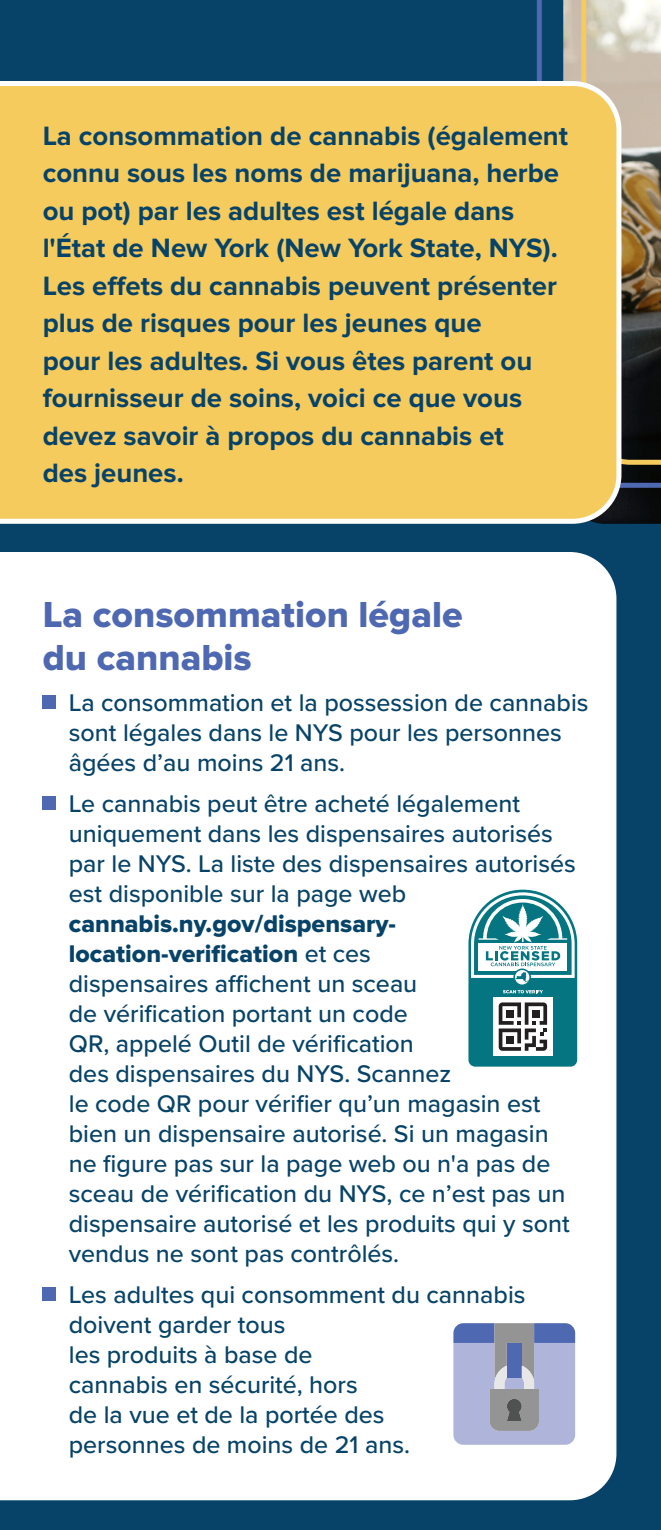
<style>
.page{position:relative;width:661px;height:1530px;background:#fff}
.page>*{position:absolute;margin:0;border:0;box-sizing:border-box;transform-origin:0 0}
.t1{font:37.5px/42.5px "Proxima Nova Extrabld";color:#4e68b1}
.t2{font:700 27.5px/37.5px "Proxima Nova";color:#074368}
.t3{font:500 25px/30px "Proxima Nova";color:#074368}
.s1{font-family:"Proxima Nova Extrabld";font-weight:400}
</style>
<div class="page">
<div style="left:0;top:0;width:660px;height:1530px;background:#074368"></div>
<img style="left:621px;top:488px;width:39px;height:36px">
<div style="left:0;top:552px;width:616px;height:948px;background:#fff"></div>
<div style="left:43px;top:695px;width:13px;height:13px;background:#4e68b1"></div>
<div style="left:43px;top:796px;width:13px;height:14px;background:#4e68b1"></div>
<div style="left:43px;top:1288px;width:13px;height:13px;background:#4e68b1"></div>
<svg style="left:536px;top:0;width:124px;height:488px;background:#837f72"></svg>
<div style="left:0;top:81px;width:621px;height:443px;background:#f6cb5e"></div>
<svg style="left:453px;top:1323px;width:121px;height:122px;background:#9ca3c3"></svg>
<svg style="left:468px;top:890px;width:108px;height:177px;background:#6fa9af"></svg>
<p class="t2" style="left:43px;top:117px;width:526px">La consommation de cannabis (également connu sous les noms de marijuana, herbe ou pot) par les adultes est légale dans l'État de New York (New York State, NYS).<br>Les effets du cannabis peuvent présenter plus de risques pour les jeunes que<br>pour les adultes. Si vous êtes parent ou fournisseur de soins, voici ce que vous devez savoir à propos du cannabis et<br>des jeunes.</p>
<p class="t1" style="left:43px;top:594px;width:421px">La consommation légale du cannabis</p>
<p class="t3" style="left:69px;top:687px;width:521px">La consommation et la possession de cannabis sont légales dans le NYS pour les personnes âgées d’au moins 21 ans.</p>
<p class="t3" style="left:69px;top:788px;width:508px">Le cannabis peut être acheté légalement uniquement dans les dispensaires autorisés par le NYS. La liste des dispensaires autorisés est disponible sur la page web <span class="s1">cannabis.ny.gov/dispensary&shy;location-verification</span> et ces<br>dispensaires affichent un sceau<br>de vérification portant un code<br>QR, appelé Outil de vérification<br>des dispensaires du NYS. Scannez<br>le code QR pour vérifier qu’un magasin est bien un dispensaire autorisé. Si un magasin ne figure pas sur la page web ou n'a pas de sceau de vérification du NYS, ce n’est pas un dispensaire autorisé et les produits qui y sont vendus ne sont pas contrôlés.</p>
<p class="t3" style="left:69px;top:1279px;width:458px">Les adultes qui consomment du cannabis doivent garder tous<br>les produits à base de<br>cannabis en sécurité, hors<br>de la vue et de la portée des<br>personnes de moins de 21 ans.</p>
</div>
